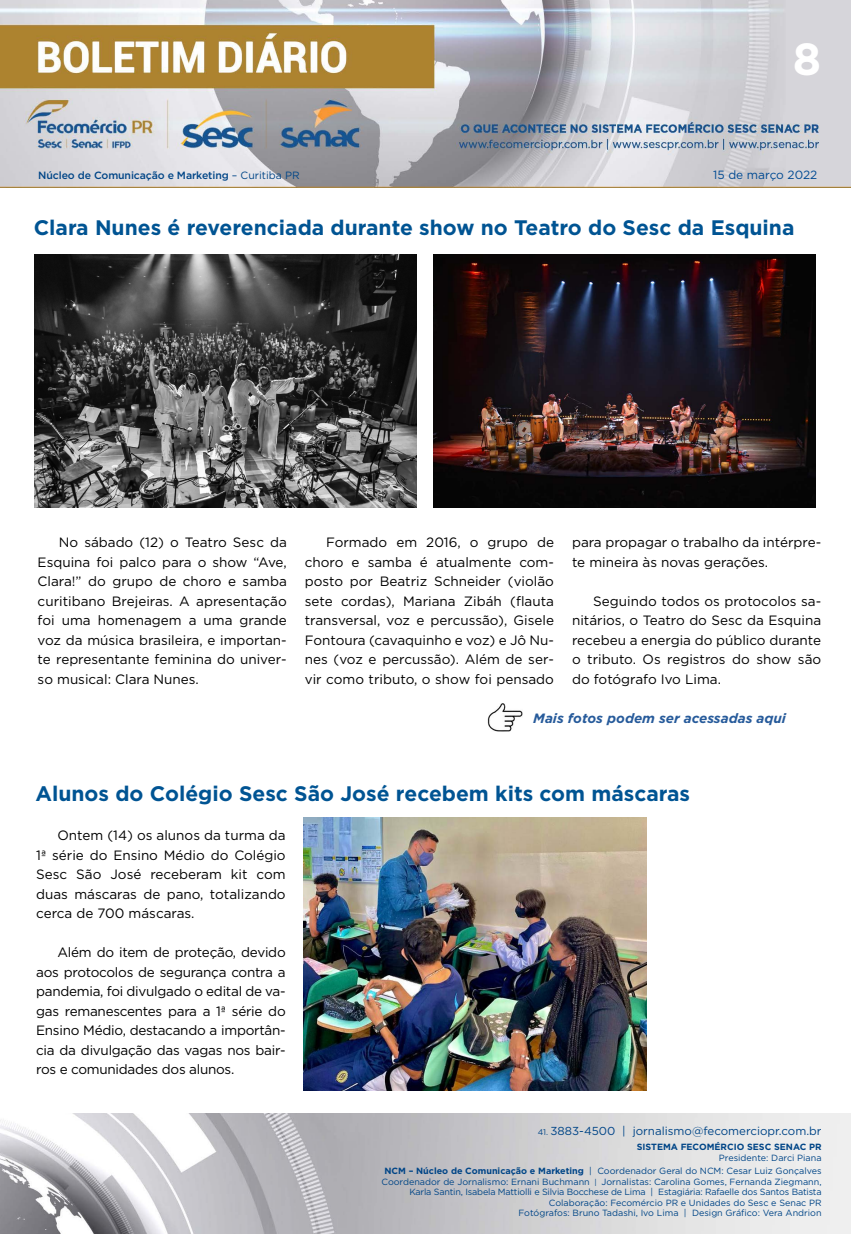
<style>
.page{position:relative;width:851px;height:1234px;background:#fff}
.page>*{position:absolute;margin:0;border:0;box-sizing:border-box;transform-origin:0 0}
.t1{font:700 45px "Gotham";color:#fff}
.t2{font:700 21px "Gotham";color:#005493}
.t3{font:13.5px/19.5px "Gotham";color:#000;text-align:justify}
.t4{font:italic 700 13.5px "Gotham";color:#275b9b}
.t5{font:11.85px "Gotham";color:#004a93}
.t6{font:11.55px "Gotham";color:#004587}
.t7{font:500 10.5px "Gotham";letter-spacing:-.01em;color:#004587}
.t8{font:9px/10.5px "Gotham";color:#004587;text-align:right}
.t9{font:700 9px "Gotham";color:#004587}
.s1{font-weight:400}
.s2{font-size:8.25px}
.s3{font-weight:700}
.s4{font-size:7.65px}
</style>
<div class="page">
<img style="left:0;top:0;width:850px;height:188px">
<img style="left:0;top:1113px;width:850px;height:120px">
<img style="left:487px;top:703px;width:35px;height:28px">
<img style="left:34px;top:254px;width:382px;height:253px">
<img style="left:433px;top:254px;width:382px;height:253px">
<img style="left:304px;top:817px;width:342px;height:272px">
<h1 class="t1" style="left:792px;top:29px;width:30px">8</h1>
<p class="t7" style="left:38px;top:168px;width:263px">Núcleo de Comunicação e Marketing <span class="s1">– Curitiba PR</span></p>
<p class="t5" style="left:713px;top:167px;width:106px">15 de março 2022</p>
<h2 class="t2" style="left:34px;top:214px;width:762px">Clara Nunes é reverenciada durante show no Teatro do Sesc da Esquina</h2>
<p class="t3" style="left:38px;top:532px;width:251px;text-indent:21px">No sábado (12) o Teatro Sesc da Esquina foi palco para o show “Ave, Clara!” do grupo de choro e samba curitibano Brejeiras. A apresentação foi uma homenagem a uma grande voz da música brasileira, e importan&shy;te representante feminina do univer&shy;so musical: Clara Nunes.</p>
<p class="t3" style="left:305px;top:532px;width:251px;text-indent:21px">Formado em 2016, o grupo de choro e samba é atualmente com&shy;posto por Beatriz Schneider (violão sete cordas), Mariana Zibáh (flauta transversal, voz e percussão), Gisele Fontoura (cavaquinho e voz) e Jô Nu&shy;nes (voz e percussão). Além de ser&shy;vir como tributo, o show foi pensado</p>
<p class="t3" style="left:572px;top:532px;width:250px">para propagar o trabalho da intérpre&shy;te mineira às novas gerações.</p>
<p class="t3" style="left:572px;top:591px;width:251px;text-indent:21px">Seguindo todos os protocolos sa&shy;nitários, o Teatro do Sesc da Esquina recebeu a energia do público durante o tributo. Os registros do show são do fotógrafo Ivo Lima.</p>
<p class="t4" style="left:533px;top:709px;width:254px">Mais fotos podem ser acessadas aqui</p>
<h2 class="t2" style="left:35px;top:779px;width:656px">Alunos do Colégio Sesc São José recebem kits com máscaras</h2>
<p class="t3" style="left:36px;top:825px;width:251px;text-indent:21px">Ontem (14) os alunos da turma da 1ª série do Ensino Médio do Colégio Sesc São José receberam kit com duas máscaras de pano, totalizando cerca de 700 máscaras.</p>
<p class="t3" style="left:36px;top:942px;width:251px;text-indent:21px">Além do item de proteção, devido aos protocolos de segurança contra a pandemia, foi divulgado o edital de va&shy;gas remanescentes para a 1ª série do Ensino Médio, destacando a importân&shy;cia da divulgação das vagas nos bair&shy;ros e comunidades dos alunos.</p>
<p class="t6" style="left:537px;top:1123px;width:285px"><span class="s2">41.</span> 3883-4500 | jornalismo@fecomerciopr.com.br</p>
<p class="t9" style="left:636px;top:1140px;width:186px">SISTEMA FECOMÉRCIO SESC SENAC PR</p>
<p class="t8" style="left:384px;top:1150px;width:438px;line-height:13.5px">Presidente: Darci Piana<br><span class="s3">NCM – Núcleo de Comunicação e Marketing</span> | Coordenador Geral do NCM: Cesar Luiz Gonçalves</p>
<p class="t8" style="left:381px;top:1175px;width:441px">Coordenador de Jornalismo: Ernani Buchmann <span class="s4">|</span> Jornalistas: Carolina Gomes, Fernanda Ziegmann, Karla Santin, Isabela Mattiolli e Silvia Bocchese de Lima | Estagiária: Rafaelle dos Santos Batista Colaboração: Fecomércio PR e Unidades do Sesc e Senac PR<br>Fotógrafos: Bruno Tadashi, Ivo Lima | Design Gráfico: Vera Andrion</p>
</div>
